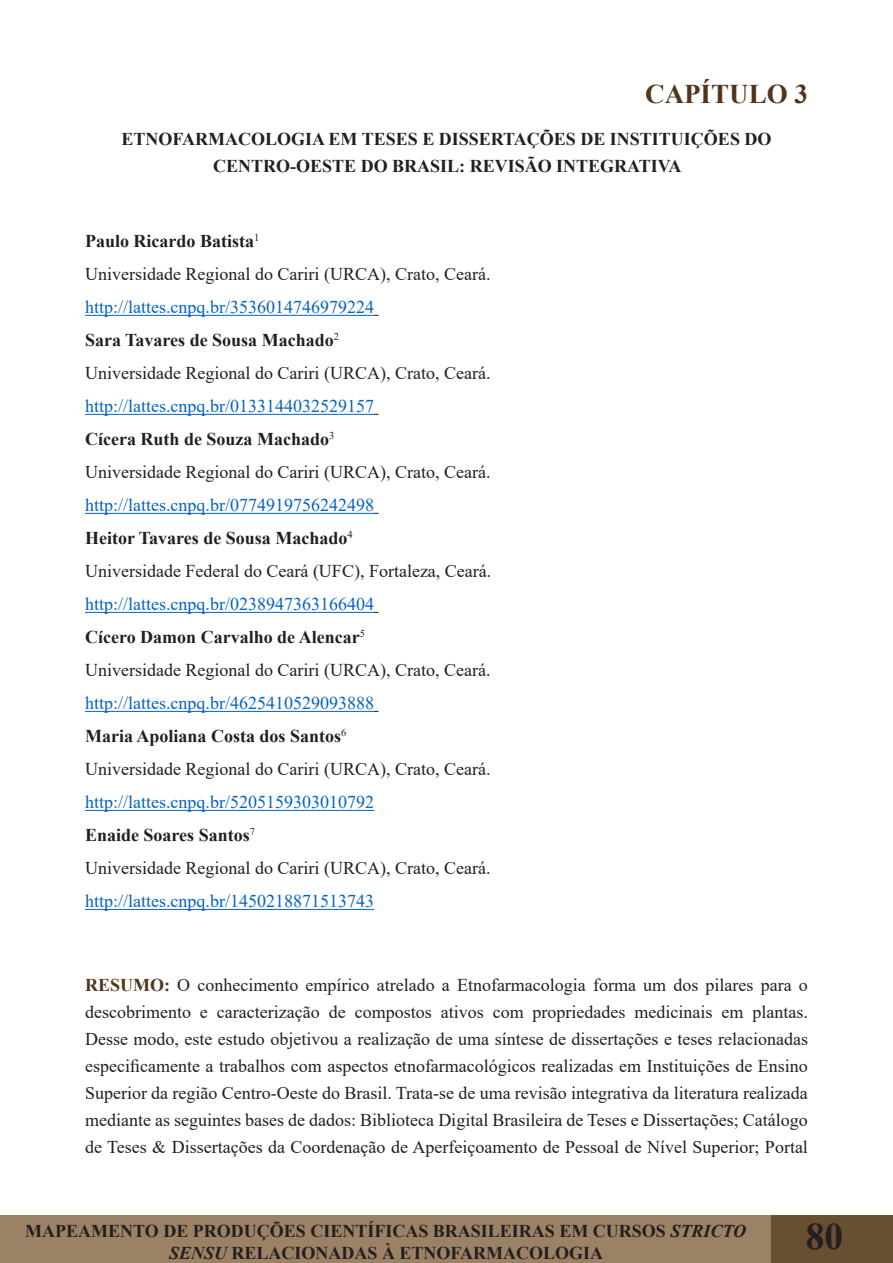
<style>
.page{position:relative;width:893px;height:1263px;background:#fff}
.page>*{position:absolute;margin:0;border:0;box-sizing:border-box;transform-origin:0 0}
.t1{font:700 37.5px "Times New Roman";color:#231f20}
.t2{font:700 27px "Times New Roman";color:#50351a}
.t3{font:18px/27px "Times New Roman";color:#231f20;text-align:justify}
.t4{font:700 18px/22.5px "Times New Roman";color:#231f20;text-align:center}
.t5{font:18px "Times New Roman";color:#0563c1}
.s1{font-weight:700;color:#50351a}
.s2{font-style:italic}
</style>
<div class="page">
<div style="left:0;top:1215px;width:893px;height:48px;background:#9b8165"></div>
<div style="left:771px;top:1215px;width:122px;height:48px;background:#694f32"></div>
<hr style="left:892px;top:1215px;width:1px;height:48px;background:#9b8165">
<hr style="left:85px;top:315px;width:289px;height:1px;background:#0563c1">
<hr style="left:85px;top:414px;width:289px;height:1px;background:#0563c1">
<hr style="left:85px;top:513px;width:289px;height:1px;background:#0563c1">
<hr style="left:85px;top:612px;width:289px;height:1px;background:#0563c1">
<hr style="left:85px;top:711px;width:289px;height:1px;background:#0563c1">
<hr style="left:85px;top:810px;width:289px;height:1px;background:#0563c1">
<hr style="left:85px;top:909px;width:289px;height:1px;background:#0563c1">
<p class="t2" style="left:645px;top:75px;width:164px">CAPÍTULO 3</p>
<p class="t4" style="left:121px;top:125px;width:652px;line-height:27px">ETNOFARMACOLOGIA EM TESES E DISSERTAÇÕES DE INSTITUIÇÕES DO<br>CENTRO-OESTE DO BRASIL: REVISÃO INTEGRATIVA</p>
<p class="t4" style="left:85px;top:230px;width:176px">Paulo Ricardo Batista<sup>1</sup></p>
<p class="t3" style="left:85px;top:260px;width:407px">Universidade Regional do Cariri (URCA), Crato, Ceará.</p>
<p class="t5" style="left:85px;top:295px;width:291px">http://lattes.cnpq.br/3536014746979224</p>
<p class="t4" style="left:85px;top:329px;width:255px">Sara Tavares de Sousa Machado<sup>2</sup></p>
<p class="t3" style="left:85px;top:359px;width:407px">Universidade Regional do Cariri (URCA), Crato, Ceará.</p>
<p class="t5" style="left:85px;top:394px;width:291px">http://lattes.cnpq.br/0133144032529157</p>
<p class="t4" style="left:85px;top:428px;width:251px">Cícera Ruth de Souza Machado<sup>3</sup></p>
<p class="t3" style="left:85px;top:458px;width:407px">Universidade Regional do Cariri (URCA), Crato, Ceará.</p>
<p class="t5" style="left:85px;top:493px;width:291px">http://lattes.cnpq.br/0774919756242498</p>
<p class="t4" style="left:85px;top:527px;width:269px">Heitor Tavares de Sousa Machado<sup>4</sup></p>
<p class="t3" style="left:85px;top:557px;width:408px">Universidade Federal do Ceará (UFC), Fortaleza, Ceará.</p>
<p class="t5" style="left:85px;top:592px;width:291px">http://lattes.cnpq.br/0238947363166404</p>
<p class="t4" style="left:85px;top:626px;width:281px">Cícero Damon Carvalho de Alencar<sup>5</sup></p>
<p class="t3" style="left:85px;top:656px;width:407px">Universidade Regional do Cariri (URCA), Crato, Ceará.</p>
<p class="t5" style="left:85px;top:691px;width:291px">http://lattes.cnpq.br/4625410529093888</p>
<p class="t4" style="left:85px;top:725px;width:263px">Maria Apoliana Costa dos Santos<sup>6</sup></p>
<p class="t3" style="left:85px;top:755px;width:407px">Universidade Regional do Cariri (URCA), Crato, Ceará.</p>
<p class="t5" style="left:85px;top:790px;width:291px">http://lattes.cnpq.br/5205159303010792</p>
<p class="t4" style="left:85px;top:824px;width:171px">Enaide Soares Santos<sup>7</sup></p>
<p class="t3" style="left:85px;top:854px;width:407px">Universidade Regional do Cariri (URCA), Crato, Ceará.</p>
<p class="t5" style="left:85px;top:889px;width:291px">http://lattes.cnpq.br/1450218871513743</p>
<p class="t3" style="left:85px;top:971px;width:724px"><span class="s1">RESUMO:</span> O conhecimento empírico atrelado a Etnofarmacologia forma um dos pilares para o descobrimento e caracterização de compostos ativos com propriedades medicinais em plantas.<br>Desse modo, este estudo objetivou a realização de uma síntese de dissertações e teses relacionadas especificamente a trabalhos com aspectos etnofarmacológicos realizadas em Instituições de Ensino Superior da região Centro-Oeste do Brasil. Trata-se de uma revisão integrativa da literatura realizada mediante as seguintes bases de dados: Biblioteca Digital Brasileira de Teses e Dissertações; Catálogo de Teses &amp; Dissertações da Coordenação de Aperfeiçoamento de Pessoal de Nível Superior; Portal</p>
<p class="t4" style="left:25px;top:1219px;width:722px">MAPEAMENTO DE PRODUÇÕES CIENTÍFICAS BRASILEIRAS EM CURSOS <span class="s2">STRICTO<br>SENSU</span> RELACIONADAS À ETNOFARMACOLOGIA</p>
<h1 class="t1" style="left:806px;top:1209px;width:39px">80</h1>
</div>
